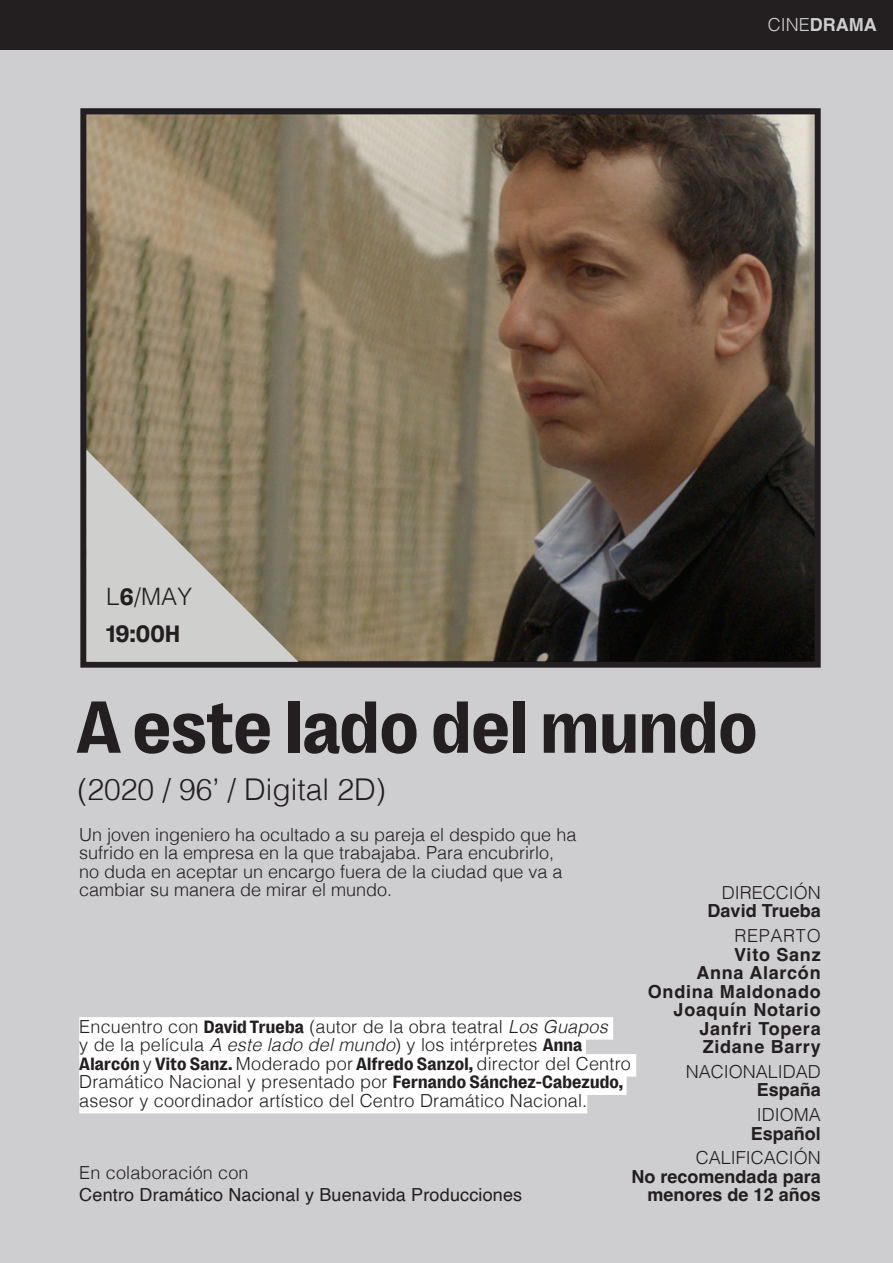
<style>
.page{position:relative;width:893px;height:1263px;background:#cecdcf}
.page>*{position:absolute;margin:0;border:0;box-sizing:border-box;transform-origin:0 0}
.t1{font:700 75px "PP Right Grotesk";color:#231f20}
.t2{font:300 30px "Helvetica";color:#231f20}
.t3{font:300 24px "Helvetica";color:#231f20}
.t4{font:700 24px "PP Right Grotesk";color:#231f20}
.t5{font:300 18px/18.5px "Helvetica";color:#231f20}
.t6{font:700 18px/18.5px "Helvetica";letter-spacing:.04em;color:#231f20;text-align:right}
.t7{font:700 18px/18.5px "Helvetica";color:#231f20;text-align:right}
.Estilo_de_párrafo_1{font:18px/22.5px "Helvetica";letter-spacing:.01em;color:#231f20}
.t8{font:700 18px "Helvetica";color:#cecdcf}
.s1{font-family:"PP Right Grotesk";font-weight:700}
.s2{font-weight:300}
.s3{font-weight:700}
.s4{font-style:italic}
</style>
<div class="page">
<img style="left:87px;top:115px;width:727px;height:546px">
<div style="left:80px;top:108px;width:741px;height:560px;border:6px solid #231f20"></div>
<svg style="left:86px;top:450px;width:212px;height:212px"></svg>
<div style="left:0;top:0;width:893px;height:50px;background:#231f20"></div>
<div style="left:79px;top:1017px;width:534px;height:23px;background:#fff"></div>
<div style="left:79px;top:1035px;width:507px;height:23px;background:#fff"></div>
<div style="left:79px;top:1054px;width:557px;height:22px;background:#fff"></div>
<div style="left:79px;top:1072px;width:548px;height:23px;background:#fff"></div>
<div style="left:79px;top:1091px;width:508px;height:22px;background:#fff"></div>
<p class="t3" style="left:106px;top:576px;width:87px">L<span class="s1">6</span>/MAY</p>
<p class="t4" style="left:106px;top:621px;width:75px">19:00H</p>
<p class="t8" style="left:768px;top:14px;width:110px"><span class="s2">CINE</span>DRAMA</p>
<p class="t1" style="left:76px;top:686px;width:683px">A este lado del mundo</p>
<p class="t2" style="left:77px;top:764px;width:310px">(2020 / 96’ / Digital 2D)</p>
<p class="t5" style="left:79px;top:824px;width:499px">Un joven ingeniero ha ocultado a su pareja el despido que ha sufrido en la empresa en la que trabajaba. Para encubrirlo, no duda en aceptar un encargo fuera de la ciudad que va a cambiar su manera de mirar el mundo.</p>
<p class="t7" style="left:708px;top:885px;width:115px"><span class="s2">DIRECCIÓN<br></span>David Trueba</p>
<p class="t6" style="left:648px;top:929px;width:174px"><span class="s2">REPARTO<br></span>Vito Sanz<br>Anna Alarcón<br>Ondina Maldonado<br>Joaquín Notario<br>Janfri Topera<br>Zidane Barry</p>
<p class="t5" style="left:686px;top:1061px;width:137px;text-align:right">NACIONALIDAD<br><span class="s3">España</span></p>
<p class="t7" style="left:751px;top:1107px;width:72px;text-align:center"><span class="s2">IDIOMA<br></span>Español</p>
<p class="t7" style="left:632px;top:1151px;width:191px"><span class="s2">CALIFICACIÓN<br></span>No recomendada para menores de 12 años</p>
<p class="t5" style="left:79px;top:1016px;width:530px">Encuentro con <span class="s1">David Trueba</span> (autor de la obra teatral <span class="s4">Los Guapos</span></p>
<p class="t5" style="left:79px;top:1034px;width:553px">y de la película <span class="s4">A este lado del mundo</span>) y los intérpretes <span class="s1">Anna Alarcón</span> y <span class="s1">Vito Sanz.</span> Moderado por <span class="s1">Alfredo Sanzol,</span> director del Centro Dramático Nacional y presentado por <span class="s1">Fernando Sánchez-Cabezudo, </span>asesor y coordinador artístico del Centro Dramático Nacional.</p>
<p class="Estilo_de_párrafo_1" style="left:79px;top:1162px;width:444px"><span class="s2">En colaboración con<br></span>Centro Dramático Nacional y Buenavida Producciones</p>
</div>
